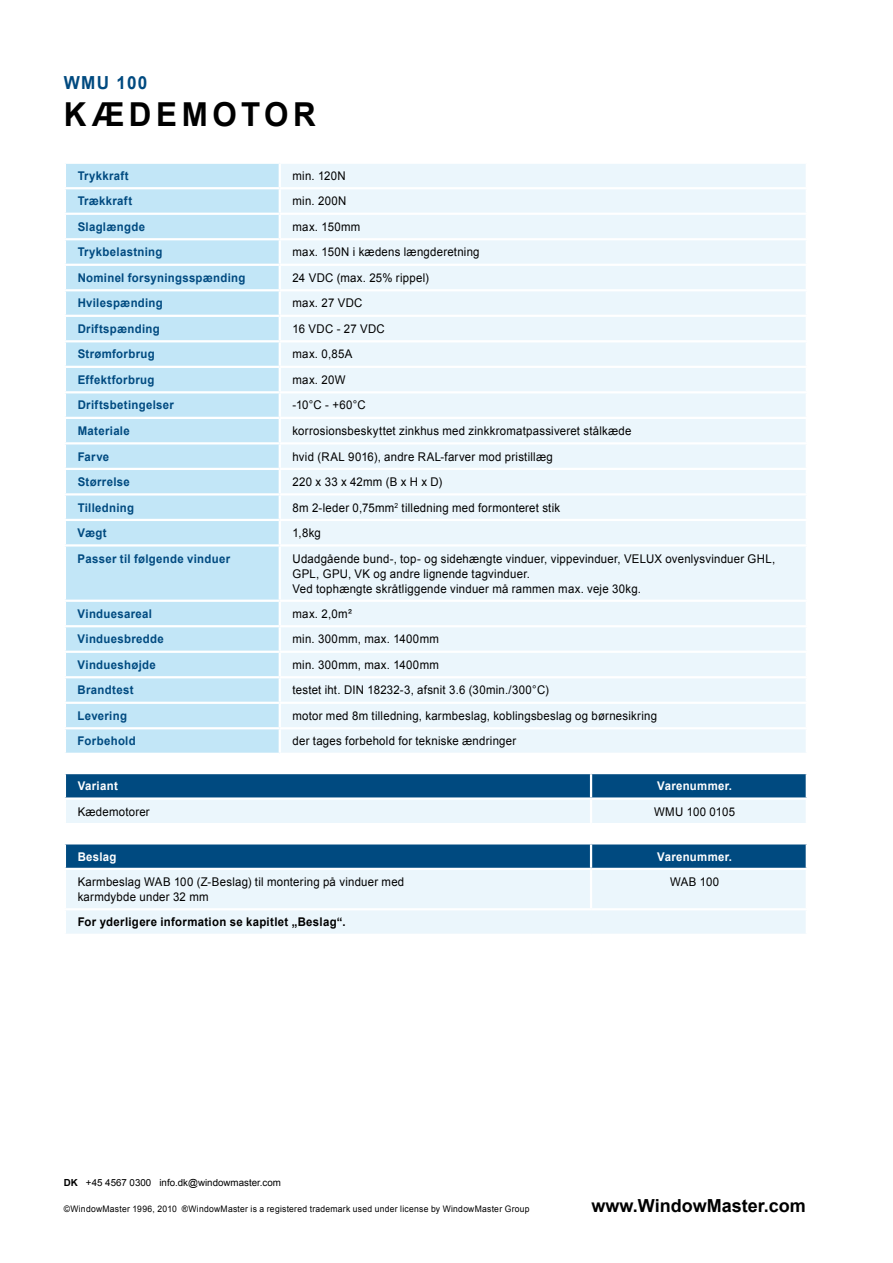
<style>
.page{position:relative;width:893px;height:1263px;background:#fff}
.page>*{position:absolute;margin:0;border:0;box-sizing:border-box;transform-origin:0 0}
.t1{font:700 33px "Arial";letter-spacing:.145em;color:#000;scale:.95 1}
.t2{font:700 18px "Arial";color:#000}
.t3{font:700 18px "Arial";letter-spacing:.075em;color:#004a80;scale:.95 1}
.t4{font:12px/15px "Arial";letter-spacing:.02em;color:#000;scale:.95 1}
.t5{font:700 12px "Arial";letter-spacing:.025em;color:#004a80;scale:.95 1}
.t6{font:700 12px "Arial";letter-spacing:.025em;color:#000;scale:.95 1}
.t7{font:700 12px "Arial";letter-spacing:.025em;color:#fff;scale:.95 1}
.t8{font:9.75px "Arial";color:#000}
.t9{font:9px "Arial";letter-spacing:.03em;color:#000;scale:.95 1}
.s1{font-weight:700}
</style>
<div class="page">
<div style="left:66px;top:164px;width:213px;height:589px;background:#c2e6f7"></div>
<div style="left:281px;top:164px;width:525px;height:589px;background:#ebf6fc"></div>
<hr style="left:64px;top:187px;width:216px;height:2px;background:#fff">
<hr style="left:280px;top:187px;width:528px;height:2px;background:#fff">
<hr style="left:64px;top:213px;width:216px;height:2px;background:#fff">
<hr style="left:280px;top:213px;width:528px;height:2px;background:#fff">
<hr style="left:64px;top:238px;width:216px;height:2px;background:#fff">
<hr style="left:280px;top:238px;width:528px;height:2px;background:#fff">
<hr style="left:64px;top:264px;width:216px;height:2px;background:#fff">
<hr style="left:280px;top:264px;width:528px;height:2px;background:#fff">
<hr style="left:64px;top:289px;width:216px;height:2px;background:#fff">
<hr style="left:280px;top:289px;width:528px;height:2px;background:#fff">
<hr style="left:64px;top:315px;width:216px;height:2px;background:#fff">
<hr style="left:280px;top:315px;width:528px;height:2px;background:#fff">
<hr style="left:64px;top:340px;width:216px;height:2px;background:#fff">
<hr style="left:280px;top:340px;width:528px;height:2px;background:#fff">
<hr style="left:64px;top:366px;width:216px;height:2px;background:#fff">
<hr style="left:280px;top:366px;width:528px;height:2px;background:#fff">
<hr style="left:64px;top:391px;width:216px;height:2px;background:#fff">
<hr style="left:280px;top:391px;width:528px;height:2px;background:#fff">
<hr style="left:64px;top:417px;width:216px;height:2px;background:#fff">
<hr style="left:280px;top:417px;width:528px;height:2px;background:#fff">
<hr style="left:64px;top:442px;width:216px;height:2px;background:#fff">
<hr style="left:280px;top:442px;width:528px;height:2px;background:#fff">
<hr style="left:64px;top:468px;width:216px;height:2px;background:#fff">
<hr style="left:280px;top:468px;width:528px;height:2px;background:#fff">
<hr style="left:64px;top:493px;width:216px;height:2px;background:#fff">
<hr style="left:280px;top:493px;width:528px;height:2px;background:#fff">
<hr style="left:64px;top:519px;width:216px;height:2px;background:#fff">
<hr style="left:280px;top:519px;width:528px;height:2px;background:#fff">
<hr style="left:64px;top:544px;width:216px;height:3px;background:#fff">
<hr style="left:280px;top:544px;width:528px;height:3px;background:#fff">
<hr style="left:64px;top:600px;width:216px;height:2px;background:#fff">
<hr style="left:280px;top:600px;width:528px;height:2px;background:#fff">
<hr style="left:64px;top:625px;width:216px;height:2px;background:#fff">
<hr style="left:280px;top:625px;width:528px;height:2px;background:#fff">
<hr style="left:64px;top:651px;width:216px;height:2px;background:#fff">
<hr style="left:280px;top:651px;width:528px;height:2px;background:#fff">
<hr style="left:280px;top:676px;width:528px;height:2px;background:#fff">
<hr style="left:280px;top:702px;width:528px;height:2px;background:#fff">
<hr style="left:280px;top:727px;width:528px;height:2px;background:#fff">
<hr style="left:64px;top:676px;width:216px;height:2px;background:#fff">
<hr style="left:64px;top:702px;width:216px;height:2px;background:#fff">
<hr style="left:64px;top:727px;width:216px;height:2px;background:#fff">
<svg style="left:66px;top:774px;width:740px;height:49px;background:#76a0be"></svg>
<hr style="left:64px;top:797px;width:527px;height:3px;background:#fff">
<hr style="left:590px;top:800px;width:2px;height:23px;background:#fff">
<hr style="left:591px;top:797px;width:217px;height:3px;background:#fff">
<hr style="left:590px;top:774px;width:2px;height:23px;background:#fff">
<svg style="left:66px;top:844px;width:740px;height:24px;background:#074f83"></svg>
<div style="left:66px;top:870px;width:740px;height:64px;background:#ebf6fc"></div>
<hr style="left:590px;top:870px;width:2px;height:38px;background:#fff">
<hr style="left:64px;top:908px;width:527px;height:2px;background:#fff">
<hr style="left:591px;top:908px;width:217px;height:2px;background:#fff">
<hr style="left:590px;top:844px;width:2px;height:24px;background:#fff">
<h2 class="t3" style="left:64px;top:70px;width:90px">WMU 100</h2>
<h1 class="t1" style="left:64px;top:93px;width:267px">k ædem otor</h1>
<p class="t5" style="left:78px;top:168px;width:55px">Trykkraft</p>
<p class="t4" style="left:293px;top:168px;width:58px">min. 120N</p>
<p class="t5" style="left:78px;top:193px;width:59px">Trækkraft</p>
<p class="t4" style="left:293px;top:194px;width:58px">min. 200N</p>
<p class="t5" style="left:78px;top:219px;width:72px">Slaglængde</p>
<p class="t4" style="left:293px;top:219px;width:73px">max. 150mm</p>
<p class="t5" style="left:78px;top:244px;width:91px">Trykbelastning</p>
<p class="t4" style="left:293px;top:245px;width:198px">max. 150N i kædens længderetning</p>
<p class="t5" style="left:78px;top:270px;width:178px">Nominel forsyningsspænding</p>
<p class="t4" style="left:293px;top:270px;width:145px">24 VDC (max. 25% rippel)</p>
<p class="t5" style="left:78px;top:295px;width:91px">Hvilespænding</p>
<p class="t4" style="left:293px;top:296px;width:75px">max. 27 VDC</p>
<p class="t5" style="left:78px;top:321px;width:88px">Driftspænding</p>
<p class="t4" style="left:293px;top:321px;width:99px">16 VDC - 27 VDC</p>
<p class="t5" style="left:78px;top:346px;width:83px">Strømforbrug</p>
<p class="t4" style="left:293px;top:347px;width:65px">max. 0,85A</p>
<p class="t5" style="left:78px;top:372px;width:82px">Effektforbrug</p>
<p class="t4" style="left:293px;top:372px;width:57px">max. 20W</p>
<p class="t5" style="left:78px;top:397px;width:103px">Driftsbetingelser</p>
<p class="t4" style="left:293px;top:398px;width:79px">-10°C - +60°C</p>
<p class="t5" style="left:78px;top:423px;width:56px">Materiale</p>
<p class="t4" style="left:293px;top:423px;width:358px">korrosionsbeskyttet zinkhus med zinkkromatpassiveret stålkæde</p>
<p class="t5" style="left:78px;top:448px;width:35px">Farve</p>
<p class="t4" style="left:293px;top:449px;width:275px">hvid (RAL 9016), andre RAL-farver mod pristillæg</p>
<p class="t5" style="left:78px;top:474px;width:56px">Størrelse</p>
<p class="t4" style="left:293px;top:474px;width:159px">220 x 33 x 42mm (B x H x D)</p>
<p class="t5" style="left:78px;top:499px;width:61px">Tilledning</p>
<p class="t4" style="left:293px;top:500px;width:283px">8m 2-leder 0,75mm<sup>2</sup> tilledning med formonteret stik</p>
<p class="t5" style="left:78px;top:525px;width:32px">Vægt</p>
<p class="t4" style="left:292px;top:525px;width:31px">1,8kg</p>
<p class="t5" style="left:78px;top:550px;width:162px">Passer til følgende vinduer</p>
<p class="t4" style="left:292px;top:551px;width:510px">Udadgående bund-, top- og sidehængte vinduer, vippevinduer, VELUX ovenlysvinduer GHL,<br>GPL, GPU, VK og andre lignende tagvinduer.<br>Ved tophængte skråtliggende vinduer må rammen max. veje 30kg.</p>
<p class="t5" style="left:78px;top:606px;width:80px">Vinduesareal</p>
<p class="t4" style="left:292px;top:606px;width:64px">max. 2,0m²</p>
<p class="t5" style="left:78px;top:631px;width:92px">Vinduesbredde</p>
<p class="t4" style="left:292px;top:632px;width:156px">min. 300mm, max. 1400mm</p>
<p class="t5" style="left:78px;top:657px;width:84px">Vindueshøjde</p>
<p class="t4" style="left:292px;top:657px;width:156px">min. 300mm, max. 1400mm</p>
<p class="t5" style="left:78px;top:682px;width:60px">Brandtest</p>
<p class="t4" style="left:292px;top:683px;width:271px">testet iht. DIN 18232-3, afsnit 3.6 (30min./300°C)</p>
<p class="t5" style="left:78px;top:708px;width:53px">Levering</p>
<p class="t4" style="left:292px;top:708px;width:385px">motor med 8m tilledning, karmbeslag, koblingsbeslag og børnesikring</p>
<p class="t5" style="left:78px;top:733px;width:63px">Forbehold</p>
<p class="t4" style="left:292px;top:734px;width:237px">der tages forbehold for tekniske ændringer</p>
<p class="t7" style="left:78px;top:778px;width:44px">Variant</p>
<p class="t7" style="left:657px;top:778px;width:80px">Varenummer.</p>
<p class="t4" style="left:78px;top:804px;width:77px">Kædemotorer</p>
<p class="t4" style="left:654px;top:804px;width:87px">WMU 100 0105</p>
<p class="t7" style="left:78px;top:848px;width:42px">Beslag</p>
<p class="t7" style="left:657px;top:848px;width:80px">Varenummer.</p>
<p class="t4" style="left:78px;top:874px;width:345px">Karmbeslag WAB 100 (Z-Beslag) til montering på vinduer med karmdybde under 32 mm</p>
<p class="t4" style="left:670px;top:874px;width:53px">WAB 100</p>
<p class="t6" style="left:78px;top:914px;width:284px">For yderligere information se kapitlet „Beslag“.</p>
<p class="t8" style="left:64px;top:1177px;width:219px"><span class="s1">DK</span> +45 4567 0300 info.dk@windowmaster.com</p>
<p class="t9" style="left:64px;top:1203px;width:492px">©WindowMaster 1996, 2010 ®WindowMaster is a registered trademark used under license by WindowMaster Group</p>
<h2 class="t2" style="left:592px;top:1193px;width:216px">www.WindowMaster.com</h2>
</div>
